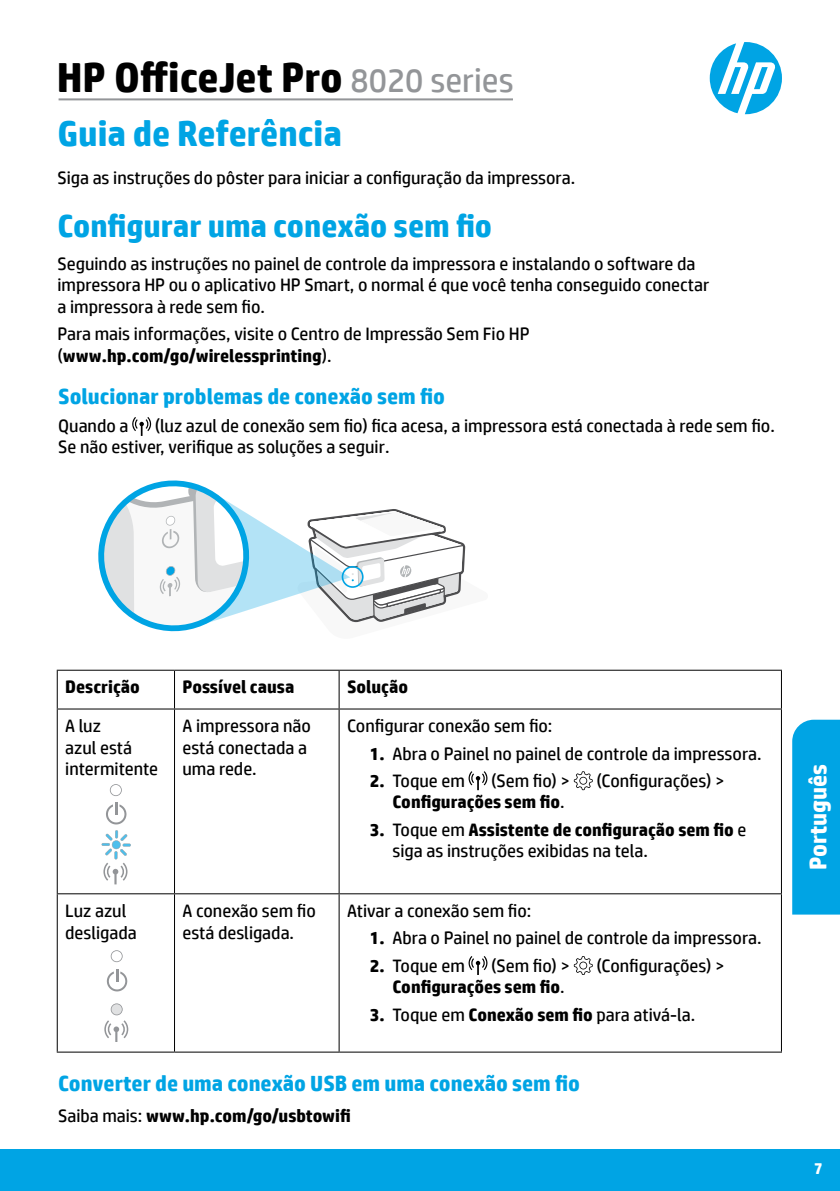
<style>
.page{position:relative;width:840px;height:1191px;background:#fff}
.page>*{position:absolute;margin:0;border:0;box-sizing:border-box;transform-origin:0 0}
.product_name{font:700 42px "HP Simplified";color:#000}
.section_title{font:700 36px "HP Simplified";color:#00a4e4}
.section_title-2{font:700 32px "HP Simplified";color:#00a4e4}
.bleed_tab{font:700 24px "HP Simplified";color:#fff}
.subsection_title2{font:700 22px "HP Simplified";color:#00a4e4}
.table_body1{font:700 22px "HP Simplified";color:#00a4e4}
.body{font:18px/21.6px "HP Simplified";color:#000}
.table_body1-2{font:18px/21.6px "HP Simplified";color:#000}
.body-2{font:700 18px "HP Simplified";color:#000}
.table_body1-3{font:700 18px "HP Simplified";color:#000}
.t1{font:700 16px "HP Simplified";color:#fff}
.s1{font-weight:400;font-size:34px;color:#939598}
.s2{font-weight:700}
.s3{font-weight:400}
</style>
<div class="page">
<hr style="left:59px;top:98px;width:453px;height:2px;background:#939598">
<svg style="left:709px;top:42px;width:72px;height:72px"></svg>
<div style="left:792px;top:719px;width:47px;height:195px;background:#00a4e4"></div>
<hr style="left:57px;top:709px;width:1px;height:184px;background:#000">
<hr style="left:174px;top:709px;width:1px;height:184px;background:#000">
<hr style="left:338px;top:709px;width:1px;height:184px;background:#000">
<hr style="left:780px;top:709px;width:1px;height:184px;background:#000">
<hr style="left:57px;top:893px;width:117px;height:1px;background:#000">
<hr style="left:57px;top:894px;width:1px;height:157px;background:#000">
<hr style="left:174px;top:893px;width:165px;height:1px;background:#000">
<hr style="left:174px;top:894px;width:1px;height:157px;background:#000">
<hr style="left:339px;top:893px;width:442px;height:1px;background:#000">
<hr style="left:338px;top:894px;width:1px;height:157px;background:#000">
<hr style="left:780px;top:894px;width:1px;height:157px;background:#000">
<hr style="left:57px;top:1051px;width:117px;height:1px;background:#000">
<hr style="left:174px;top:1051px;width:165px;height:1px;background:#000">
<hr style="left:339px;top:1051px;width:442px;height:1px;background:#000">
<hr style="left:57px;top:669px;width:117px;height:1px;background:#000">
<hr style="left:57px;top:670px;width:1px;height:38px;background:#000">
<hr style="left:174px;top:669px;width:165px;height:1px;background:#000">
<hr style="left:174px;top:670px;width:1px;height:38px;background:#000">
<hr style="left:339px;top:669px;width:442px;height:1px;background:#000">
<hr style="left:338px;top:670px;width:1px;height:38px;background:#000">
<hr style="left:780px;top:670px;width:1px;height:38px;background:#000">
<hr style="left:57px;top:708px;width:117px;height:1px;background:#000">
<hr style="left:174px;top:708px;width:165px;height:1px;background:#000">
<hr style="left:339px;top:708px;width:442px;height:1px;background:#000">
<svg style="left:468px;top:771px;width:19px;height:19px"></svg>
<svg style="left:573px;top:771px;width:19px;height:19px"></svg>
<svg style="left:468px;top:956px;width:19px;height:19px"></svg>
<svg style="left:573px;top:956px;width:19px;height:19px"></svg>
<svg style="left:132px;top:417px;width:19px;height:19px"></svg>
<div style="left:0;top:1149px;width:839px;height:42px;background:#00a4e4"></div>
<svg style="left:98px;top:480px;width:368px;height:152px"></svg>
<svg style="left:106px;top:802px;width:20px;height:22px"></svg>
<svg style="left:110px;top:784px;width:12px;height:12px"></svg>
<svg style="left:101px;top:830px;width:30px;height:54px"></svg>
<svg style="left:107px;top:969px;width:20px;height:22px"></svg>
<svg style="left:111px;top:950px;width:12px;height:12px"></svg>
<svg style="left:104px;top:1003px;width:24px;height:39px"></svg>
<p class="product_name" style="left:57px;top:50px;width:458px">HP OfficeJet Pro <span class="s1">8020 series</span></p>
<p class="section_title" style="left:57px;top:110px;width:286px">Guia de Referência</p>
<p class="body" style="left:57px;top:167px;width:519px">Siga as instruções do pôster para iniciar a configuração da impressora.</p>
<p class="section_title-2" style="left:57px;top:205px;width:436px">Configurar uma conexão sem fio</p>
<p class="body" style="left:57px;top:252px;width:653px">Seguindo as instruções no painel de controle da impressora e instalando o software da impressora HP ou o aplicativo HP Smart, o normal é que você tenha conseguido conectar a impressora à rede sem fio.</p>
<p class="body" style="left:57px;top:323px;width:473px">Para mais informações, visite o Centro de Impressão Sem Fio HP (<span class="s2">www.hp.com/go/wirelessprinting</span>).</p>
<p class="table_body1" style="left:58px;top:382px;width:388px">Solucionar problemas de conexão sem fio</p>
<p class="table_body1-2" style="left:58px;top:414px;width:72px">Quando a</p>
<p class="table_body1-2" style="left:58px;top:414px;width:717px;text-indent:96px">(luz azul de conexão sem fio) fica acesa, a impressora está conectada à rede sem fio.<br>Se não estiver, verifique as soluções a seguir.</p>
<p class="table_body1-3" style="left:65px;top:675px;width:76px">Descrição</p>
<p class="table_body1-3" style="left:182px;top:675px;width:113px">Possível causa</p>
<p class="table_body1-3" style="left:347px;top:675px;width:62px">Solução</p>
<p class="body" style="left:65px;top:715px;width:94px">A luz<br>azul está intermitente</p>
<p class="table_body1-2" style="left:182px;top:715px;width:130px">A impressora não está conectada a uma rede.</p>
<p class="table_body1-2" style="left:347px;top:715px;width:207px">Configurar conexão sem fio:</p>
<p class="body" style="left:369px;top:742px;width:393px"><span class="s2">1.</span> Abra o Painel no painel de controle da impressora.</p>
<p class="body" style="left:369px;top:769px;width:97px"><span class="s2">2.</span> Toque em</p>
<p class="body" style="left:491px;top:769px;width:81px">(Sem fio) &gt;</p>
<p class="body" style="left:596px;top:769px;width:130px">(Configurações) &gt;</p>
<p class="body-2" style="left:392px;top:790px;width:173px">Configurações sem fio<span class="s3">.</span></p>
<p class="body" style="left:392px;top:818px;width:355px;text-indent:-23px"><span class="s2">3.</span> Toque em <span class="s2">Assistente de configuração sem fio</span> e siga as instruções exibidas na tela.</p>
<p class="body" style="left:65px;top:899px;width:73px">Luz azul desligada</p>
<p class="table_body1-2" style="left:182px;top:899px;width:135px">A conexão sem fio está desligada.</p>
<p class="table_body1-2" style="left:347px;top:899px;width:185px">Ativar a conexão sem fio:</p>
<p class="body" style="left:369px;top:927px;width:393px"><span class="s2">1.</span> Abra o Painel no painel de controle da impressora.</p>
<p class="body" style="left:369px;top:954px;width:97px"><span class="s2">2.</span> Toque em</p>
<p class="body" style="left:491px;top:954px;width:81px">(Sem fio) &gt;</p>
<p class="body" style="left:596px;top:954px;width:130px">(Configurações) &gt;</p>
<p class="body-2" style="left:392px;top:975px;width:173px">Configurações sem fio<span class="s3">.</span></p>
<p class="body" style="left:369px;top:1003px;width:327px"><span class="s2">3.</span> Toque em <span class="s2">Conexão sem fio</span> para ativá-la.</p>
<p class="subsection_title2" style="left:58px;top:1069px;width:523px">Converter de uma conexão USB em uma conexão sem fio</p>
<p class="body-2" style="left:58px;top:1103px;width:294px"><span class="s3">Saiba mais:</span> www.hp.com/go/usbtowifi</p>
<p class="bleed_tab" style="left:802px;top:870px;width:108px;rotate:-90deg">Português</p>
<p class="t1" style="left:813px;top:1157px;width:10px">7</p>
</div>
